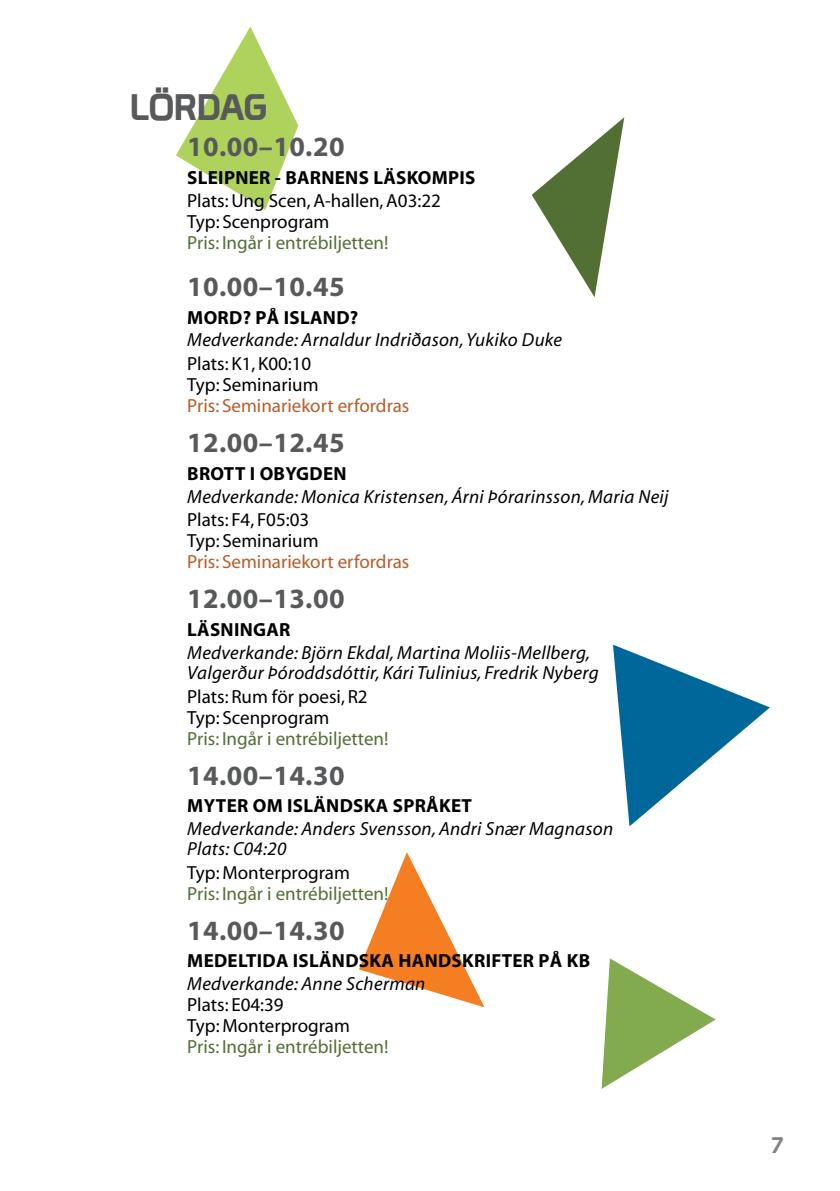
<style>
.page{position:relative;width:840px;height:1191px;background:#fff}
.page>*{position:absolute;margin:0;border:0;box-sizing:border-box;transform-origin:0 0}
.t1{font:36px "Prototype";color:#58595b}
.t2{font:700 28px "Myriad";letter-spacing:.015em;color:#58595b}
.t3{font:22px "Prototype";color:#808285}
.t4{font:italic 19px/20px "Myriad";letter-spacing:.015em;color:#000}
.t5{font:19px/21px "Myriad";color:#000}
.t6{font:700 19px "Myriad";letter-spacing:.015em;color:#000}
.t7{font:19px "Myriad";color:#527034}
.t8{font:19px "Myriad";color:#b95c29}
</style>
<div class="page">
<svg style="left:531px;top:117px;width:93px;height:180px"></svg>
<svg style="left:359px;top:852px;width:125px;height:155px"></svg>
<svg style="left:613px;top:644px;width:156px;height:182px"></svg>
<svg style="left:601px;top:958px;width:114px;height:131px"></svg>
<svg style="left:176px;top:26px;width:122px;height:184px"></svg>
<h1 class="t1" style="left:130px;top:86px;width:138px">LÖRDAG</h1>
<h2 class="t2" style="left:187px;top:132px;width:159px">10.00–10.20</h2>
<p class="t6" style="left:187px;top:167px;width:289px">SLEIPNER - BARNENS LÄSKOMPIS</p>
<p class="t5" style="left:187px;top:191px;width:255px">Plats: Ung Scen, A-hallen, A03:22<br>Typ: Scenprogram</p>
<p class="t7" style="left:187px;top:234px;width:203px">Pris: Ingår i entrébiljetten!</p>
<h2 class="t2" style="left:187px;top:272px;width:159px">10.00–10.45</h2>
<p class="t6" style="left:187px;top:307px;width:172px">MORD? PÅ ISLAND?</p>
<p class="t4" style="left:187px;top:331px;width:376px">Medverkande: Arnaldur Indriðason, Yukiko Duke</p>
<p class="t5" style="left:187px;top:354px;width:133px">Plats: K1, K00:10<br>Typ: Seminarium</p>
<p class="t8" style="left:187px;top:396px;width:223px">Pris: Seminariekort erfordras</p>
<h2 class="t2" style="left:187px;top:428px;width:159px">12.00–12.45</h2>
<p class="t6" style="left:187px;top:463px;width:161px">BROTT I OBYGDEN</p>
<p class="t4" style="left:187px;top:487px;width:482px">Medverkande: Monica Kristensen, Árni Þórarinsson, Maria Neij</p>
<p class="t5" style="left:187px;top:510px;width:133px">Plats: F4, F05:03<br>Typ: Seminarium</p>
<p class="t8" style="left:187px;top:552px;width:223px">Pris: Seminariekort erfordras</p>
<h2 class="t2" style="left:187px;top:584px;width:159px">12.00–13.00</h2>
<p class="t6" style="left:187px;top:620px;width:105px">LÄSNINGAR</p>
<p class="t4" style="left:187px;top:643px;width:412px">Medverkande: Björn Ekdal, Martina Moliis-Mellberg,<br>Valgerður Þóroddsdóttir, Kári Tulinius, Fredrik Nyberg</p>
<p class="t5" style="left:187px;top:686px;width:182px">Plats: Rum för poesi, R2<br>Typ: Scenprogram</p>
<p class="t7" style="left:187px;top:729px;width:203px">Pris: Ingår i entrébiljetten!</p>
<h2 class="t2" style="left:187px;top:761px;width:159px">14.00–14.30</h2>
<p class="t6" style="left:187px;top:796px;width:286px">MYTER OM ISLÄNDSKA SPRÅKET</p>
<p class="t4" style="left:187px;top:819px;width:427px">Medverkande: Anders Svensson, Andri Snær Magnason<br>Plats: C04:20</p>
<p class="t5" style="left:187px;top:863px;width:164px">Typ: Monterprogram</p>
<p class="t7" style="left:187px;top:884px;width:203px">Pris: Ingår i entrébiljetten!</p>
<h2 class="t2" style="left:187px;top:916px;width:159px">14.00–14.30</h2>
<p class="t6" style="left:187px;top:951px;width:404px">MEDELTIDA ISLÄNDSKA HANDSKRIFTER PÅ KB</p>
<p class="t4" style="left:187px;top:974px;width:239px">Medverkande: Anne Scherman</p>
<p class="t5" style="left:187px;top:995px;width:164px">Plats: E04:39<br>Typ: Monterprogram</p>
<p class="t7" style="left:187px;top:1037px;width:203px">Pris: Ingår i entrébiljetten!</p>
<p class="t3" style="left:771px;top:1132px;width:13px">7</p>
</div>
